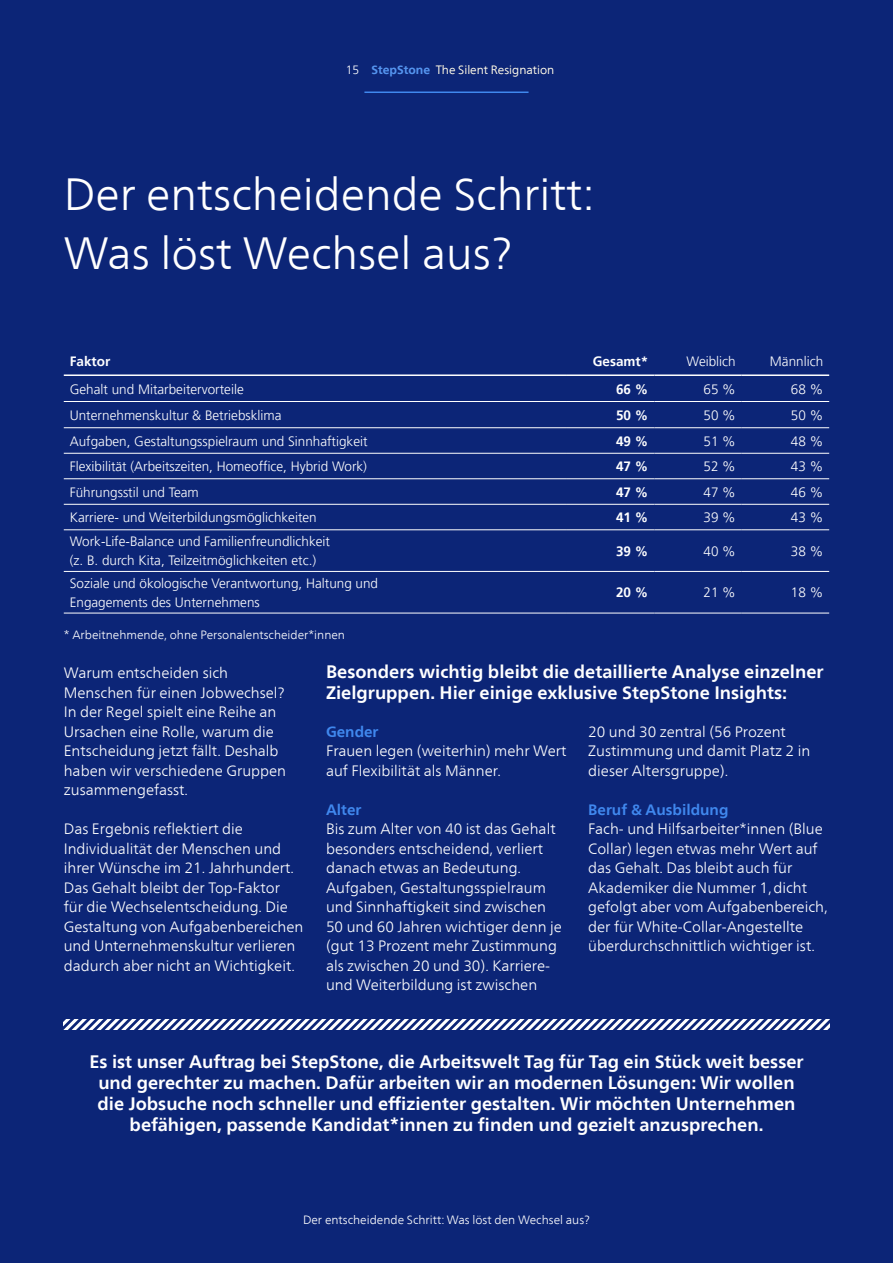
<style>
.page{position:relative;width:893px;height:1263px;background:#0c2577}
.page>*{position:absolute;margin:0;border:0;box-sizing:border-box;transform-origin:0 0}
.t1{font:300 45px/58.5px "Frutiger Neue LT Com";color:#fff}
.t2{font:700 18px/21px "Frutiger Neue LT Com";color:#fff}
.t3{font:300 15px/19.5px "Frutiger Neue LT Com";color:#fff}
.t4{font:700 15px "Frutiger Neue LT Com";color:#4088ee}
.t5{font:300 13.5px/19.5px "Frutiger LT Pro";color:#fff}
.t6{font:700 13.5px "Frutiger LT Pro";color:#fff}
.t7{font:300 12px "Frutiger Neue LT Com";color:#fff}
.t8{font:300 12px "Frutiger LT Pro";color:#fff}
.s1{font-weight:700;color:#5394f0}
</style>
<div class="page">
<svg style="left:64px;top:1019px;width:765px;height:10px"></svg>
<hr style="left:364px;top:92px;width:165px;height:1px;background:#4088ee">
<hr style="left:64px;top:401px;width:503px;height:1px;background:#fff">
<hr style="left:567px;top:401px;width:87px;height:1px;background:#fff">
<hr style="left:654px;top:401px;width:88px;height:1px;background:#fff">
<hr style="left:742px;top:401px;width:87px;height:1px;background:#fff">
<hr style="left:64px;top:427px;width:503px;height:1px;background:#fff">
<hr style="left:567px;top:427px;width:87px;height:1px;background:#fff">
<hr style="left:654px;top:427px;width:88px;height:1px;background:#fff">
<hr style="left:742px;top:427px;width:87px;height:1px;background:#fff">
<hr style="left:64px;top:453px;width:503px;height:1px;background:#fff">
<hr style="left:567px;top:453px;width:87px;height:1px;background:#fff">
<hr style="left:654px;top:453px;width:88px;height:1px;background:#fff">
<hr style="left:742px;top:453px;width:87px;height:1px;background:#fff">
<hr style="left:64px;top:478px;width:503px;height:1px;background:#fff">
<hr style="left:567px;top:478px;width:87px;height:1px;background:#fff">
<hr style="left:654px;top:478px;width:88px;height:1px;background:#fff">
<hr style="left:742px;top:478px;width:87px;height:1px;background:#fff">
<hr style="left:64px;top:504px;width:503px;height:1px;background:#fff">
<hr style="left:567px;top:504px;width:87px;height:1px;background:#fff">
<hr style="left:654px;top:504px;width:88px;height:1px;background:#fff">
<hr style="left:742px;top:504px;width:87px;height:1px;background:#fff">
<hr style="left:64px;top:529px;width:503px;height:1px;background:#fff">
<hr style="left:567px;top:529px;width:87px;height:1px;background:#fff">
<hr style="left:654px;top:529px;width:88px;height:1px;background:#fff">
<hr style="left:742px;top:529px;width:87px;height:1px;background:#fff">
<hr style="left:64px;top:571px;width:503px;height:1px;background:#fff">
<hr style="left:567px;top:571px;width:87px;height:1px;background:#fff">
<hr style="left:654px;top:571px;width:88px;height:1px;background:#fff">
<hr style="left:742px;top:571px;width:87px;height:1px;background:#fff">
<hr style="left:64px;top:613px;width:503px;height:1px;background:#fff">
<hr style="left:567px;top:613px;width:87px;height:1px;background:#fff">
<hr style="left:654px;top:613px;width:88px;height:1px;background:#fff">
<hr style="left:742px;top:613px;width:87px;height:1px;background:#fff">
<hr style="left:64px;top:374px;width:503px;height:2px;background:#fff">
<hr style="left:567px;top:374px;width:87px;height:2px;background:#fff">
<hr style="left:654px;top:374px;width:88px;height:2px;background:#fff">
<hr style="left:742px;top:374px;width:87px;height:2px;background:#fff">
<p class="t8" style="left:346px;top:62px;width:15px">15</p>
<p class="t7" style="left:372px;top:62px;width:184px"><span class="s1">StepStone</span> The Silent Resignation</p>
<h1 class="t1" style="left:64px;top:165px;width:532px">Der entscheidende Schritt:<br>Was löst Wechsel aus?</h1>
<p class="t6" style="left:70px;top:353px;width:42px">Faktor</p>
<p class="t6" style="left:593px;top:353px;width:57px">Gesamt*</p>
<p class="t5" style="left:686px;top:352px;width:51px">Weiblich</p>
<p class="t5" style="left:770px;top:352px;width:55px">Männlich</p>
<p class="t5" style="left:70px;top:379px;width:175px">Gehalt und Mitarbeitervorteile</p>
<p class="t6" style="left:616px;top:381px;width:34px">66 %</p>
<p class="t5" style="left:703px;top:379px;width:34px">65 %</p>
<p class="t5" style="left:791px;top:379px;width:34px">68 %</p>
<p class="t5" style="left:70px;top:405px;width:213px">Unternehmenskultur &amp; Betriebsklima</p>
<p class="t6" style="left:616px;top:407px;width:34px">50 %</p>
<p class="t5" style="left:703px;top:405px;width:34px">50 %</p>
<p class="t5" style="left:791px;top:405px;width:34px">50 %</p>
<p class="t5" style="left:70px;top:431px;width:299px">Aufgaben, Gestaltungsspielraum und Sinnhaftigkeit</p>
<p class="t6" style="left:616px;top:433px;width:34px">49 %</p>
<p class="t5" style="left:703px;top:431px;width:34px">51 %</p>
<p class="t5" style="left:791px;top:431px;width:34px">48 %</p>
<p class="t5" style="left:70px;top:457px;width:299px">Flexibilität (Arbeitszeiten, Homeoffice, Hybrid Work)</p>
<p class="t6" style="left:616px;top:458px;width:34px">47 %</p>
<p class="t5" style="left:703px;top:457px;width:34px">52 %</p>
<p class="t5" style="left:791px;top:457px;width:34px">43 %</p>
<p class="t5" style="left:70px;top:482px;width:131px">Führungsstil und Team</p>
<p class="t6" style="left:616px;top:484px;width:34px">47 %</p>
<p class="t5" style="left:703px;top:482px;width:34px">47 %</p>
<p class="t5" style="left:791px;top:482px;width:34px">46 %</p>
<p class="t5" style="left:70px;top:508px;width:249px">Karriere- und Weiterbildungsmöglichkeiten</p>
<p class="t6" style="left:616px;top:509px;width:34px">41 %</p>
<p class="t5" style="left:703px;top:508px;width:34px">39 %</p>
<p class="t5" style="left:791px;top:508px;width:34px">43 %</p>
<p class="t5" style="left:70px;top:532px;width:262px">Work-Life-Balance und Familienfreundlichkeit (z. B. durch Kita, Teilzeitmöglichkeiten etc.)</p>
<p class="t6" style="left:616px;top:543px;width:34px">39 %</p>
<p class="t5" style="left:703px;top:541px;width:34px">40 %</p>
<p class="t5" style="left:791px;top:541px;width:34px">38 %</p>
<p class="t5" style="left:70px;top:573px;width:310px">Soziale und ökologische Verantwortung, Haltung und<br>Engagements des Unternehmens</p>
<p class="t6" style="left:616px;top:585px;width:34px">20 %</p>
<p class="t5" style="left:703px;top:583px;width:34px">21 %</p>
<p class="t5" style="left:791px;top:583px;width:34px">18 %</p>
<p class="t7" style="left:64px;top:628px;width:283px">* Arbeitnehmende, ohne Personalentscheider*innen</p>
<p class="t3" style="left:64px;top:663px;width:224px">Warum entscheiden sich<br>Menschen für einen Jobwechsel?<br>In der Regel spielt eine Reihe an<br>Ursachen eine Rolle, warum die<br>Entscheidung jetzt fällt. Deshalb haben wir verschiedene Gruppen zusammengefasst.</p>
<p class="t3" style="left:64px;top:819px;width:241px">Das Ergebnis reflektiert die Individualität der Menschen und ihrer Wünsche im 21. Jahrhundert.<br>Das Gehalt bleibt der Top-Faktor<br>für die Wechselentscheidung. Die Gestaltung von Aufgabenbereichen und Unternehmenskultur verlieren dadurch aber nicht an Wichtigkeit.</p>
<p class="t2" style="left:326px;top:661px;width:499px">Besonders wichtig bleibt die detaillierte Analyse einzelner<br>Zielgruppen. Hier einige exklusive StepStone Insights:</p>
<p class="t4" style="left:326px;top:722px;width:54px">Gender</p>
<p class="t3" style="left:326px;top:741px;width:242px">Frauen legen (weiterhin) mehr Wert auf Flexibilität als Männer.</p>
<p class="t4" style="left:326px;top:800px;width:37px">Alter</p>
<p class="t3" style="left:326px;top:819px;width:238px">Bis zum Alter von 40 ist das Gehalt besonders entscheidend, verliert danach etwas an Bedeutung.<br>Aufgaben, Gestaltungsspielraum und Sinnhaftigkeit sind zwischen<br>50 und 60 Jahren wichtiger denn je (gut 13 Prozent mehr Zustimmung als zwischen 20 und 30). Karriere&shy;und Weiterbildung ist zwischen</p>
<p class="t3" style="left:588px;top:721px;width:223px">20 und 30 zentral (56 Prozent<br>Zustimmung und damit Platz 2 in dieser Altersgruppe).</p>
<p class="t4" style="left:588px;top:800px;width:142px">Beruf &amp; Ausbildung</p>
<p class="t3" style="left:588px;top:819px;width:241px">Fach- und Hilfsarbeiter*innen (Blue Collar) legen etwas mehr Wert auf das Gehalt. Das bleibt auch für Akademiker die Nummer 1, dicht gefolgt aber vom Aufgabenbereich, der für White-Collar-Angestellte überdurchschnittlich wichtiger ist.</p>
<p class="t2" style="left:89px;top:1051px;width:716px;text-align:center">Es ist unser Auftrag bei StepStone, die Arbeitswelt Tag für Tag ein Stück weit besser und gerechter zu machen. Dafür arbeiten wir an modernen Lösungen: Wir wollen die Jobsuche noch schneller und effizienter gestalten. Wir möchten Unternehmen befähigen, passende Kandidat*innen zu finden und gezielt anzusprechen.</p>
<p class="t7" style="left:303px;top:1213px;width:288px">Der entscheidende Schritt: Was löst den Wechsel aus?</p>
</div>
